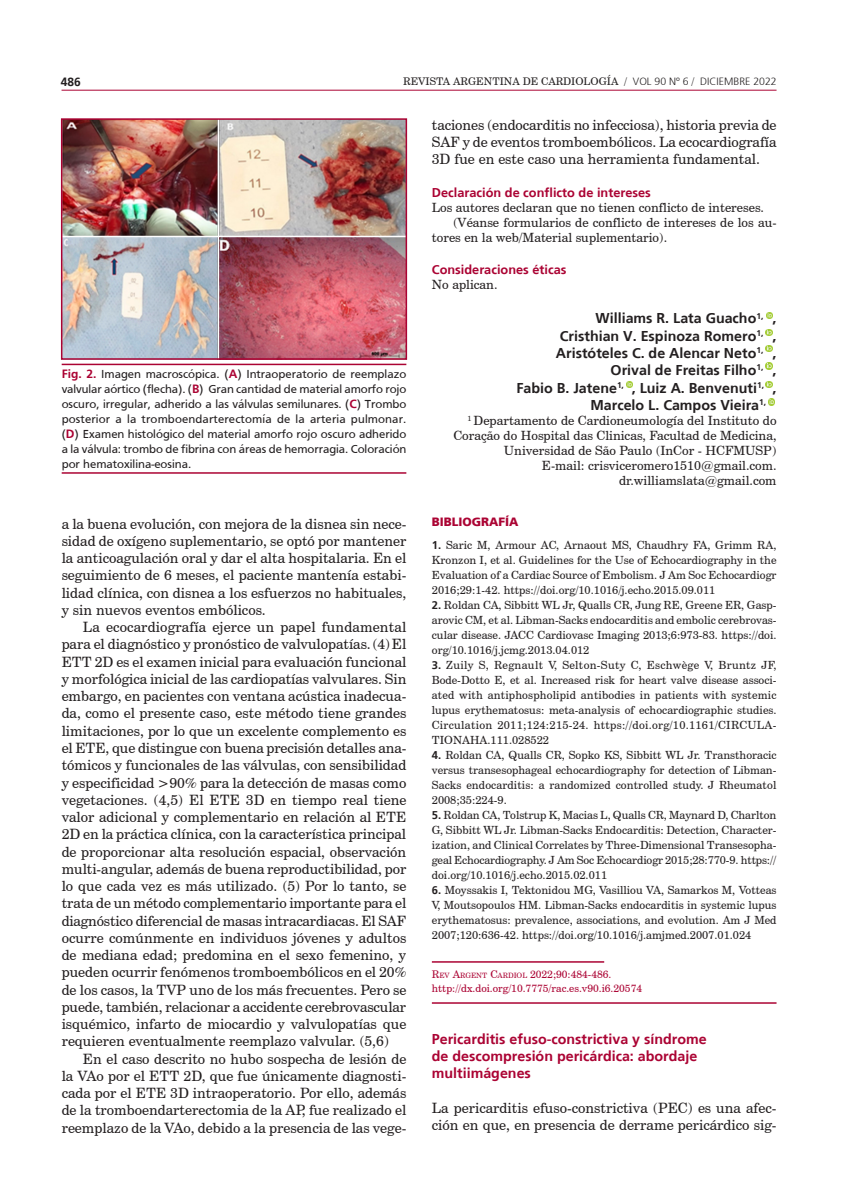
<style>
.page{position:relative;width:851px;height:1191px;background:#fff}
.page>*{position:absolute;margin:0;border:0;box-sizing:border-box;transform-origin:0 0}
.texto{font:14.25px/17.2px "Century Schoolbook BT";color:#231f20;text-align:justify}
.firma{font:700 14.25px "Frutiger";color:#231f20}
.texto1{font:14.25px/17.2px "Century Schoolbook BT";color:#231f20}
.subtit1n{font:700 14.25px/17.2px "Frutiger";color:#ab0333}
.texto-firma{font:12.75px "Century Schoolbook BT";color:#231f20}
.texto2{font:12.75px/15px "Century Schoolbook BT";color:#231f20}
.texto3{font:12.75px "Century Schoolbook BT";color:#231f20}
.subtit2n{font:700 12.75px "Frutiger";color:#ab0333}
.epigrafe{font:12px/15px "Frutiger";letter-spacing:-.005em;color:#231f20;text-align:justify}
.subtit{font:900 12px "Frutiger";color:#ab0333}
.t1{font:700 12px "Frutiger";color:#231f20}
.bibliog{font:11.25px/15px "Century Schoolbook BT";color:#231f20;text-align:justify}
.pie_-_color{font:10.5px "Century Schoolbook BT";color:#ab0333}
.t2{font:10.5px "Century Schoolbook BT";color:#231f20}
.s1{font-family:"Frutiger";font-weight:300}
.s2{font-weight:700;color:#ab0333}
.s3{font-family:"Frutiger";font-weight:700}
.s4{font-style:inherit}
.s5{font-size:7.35px}
</style>
<div class="page">
<hr style="left:62px;top:90px;width:714px;height:1px;background:#ab0333">
<img style="left:64px;top:121px;width:340px;height:236px">
<hr style="left:62px;top:236px;width:344px;height:1px;background:#fff">
<hr style="left:217px;top:119px;width:2px;height:240px;background:#fff">
<div style="left:61px;top:118px;width:346px;height:242px;border:2px solid #ab0333"></div>
<hr style="left:62px;top:364px;width:344px;height:1px;background:#ab0333">
<hr style="left:62px;top:472px;width:344px;height:2px;background:#ab0333">
<hr style="left:432px;top:1002px;width:344px;height:1px;background:#ab0333">
<hr style="left:432px;top:961px;width:172px;height:1px;background:#ab0333">
<svg style="left:766px;top:312px;width:6px;height:7px"></svg>
<svg style="left:765px;top:329px;width:7px;height:7px"></svg>
<svg style="left:765px;top:345px;width:7px;height:7px"></svg>
<svg style="left:765px;top:363px;width:7px;height:6px"></svg>
<svg style="left:765px;top:381px;width:7px;height:7px"></svg>
<svg style="left:626px;top:381px;width:6px;height:7px"></svg>
<svg style="left:768px;top:398px;width:6px;height:7px"></svg>
<p class="t1" style="left:61px;top:75px;width:22px">486</p>
<p class="t2" style="left:403px;top:75px;width:375px">REVISTA ARGENTINA DE CARDIOLOGÍA / <span class="s1">VOL 90 Nº 6</span> / <span class="s1">DICIEMBRE 2022</span></p>
<p class="epigrafe" style="left:62px;top:366px;width:346px"><span class="s2">Fig. 2.</span> Imagen macroscópica. (<span class="s2">A</span>) Intraoperatorio de reemplazo valvular aórtico (flecha). (<span class="s2">B</span>) Gran cantidad de material amorfo rojo oscuro, irregular, adherido a las válvulas semilunares. (<span class="s2">C</span>) Trombo posterior a la tromboendarterectomía de la arteria pulmonar. (<span class="s2">D</span>) Examen histológico del material amorfo rojo oscuro adherido a la válvula: trombo de fibrina con áreas de hemorragia. Coloración por hematoxilina-eosina.</p>
<p class="texto" style="left:62px;top:515px;width:346px">a la buena evolución, con mejora de la disnea sin nece&shy;sidad de oxígeno suplementario, se optó por mantener la anticoagulación oral y dar el alta hospitalaria. En el seguimiento de 6 meses, el paciente mantenía estabi&shy;lidad clínica, con disnea a los esfuerzos no habituales, y sin nuevos eventos embólicos.</p>
<p class="texto" style="left:62px;top:618px;width:346px;text-indent:21px">La ecocardiografía ejerce un papel fundamental para el diagnóstico y pronóstico de valvulopatías.(4)El ETT 2D es el examen inicial para evaluación funcional y morfológica inicial de las cardiopatías valvulares. Sin embargo, en pacientes con ventana acústica inadecua&shy;da, como el presente caso, este método tiene grandes limitaciones, por lo que un excelente complemento es el ETE, que distingue con buena precisión detalles ana&shy;tómicos y funcionales de las válvulas, con sensibilidad y especificidad &gt;90% para la detección de masas como vegetaciones. (4,5) El ETE 3D en tiempo real tiene valor adicional y complementario en relación al ETE 2D en la práctica clínica, con la característica principal de proporcionar alta resolución espacial, observación multi-angular, además de buena reproductibilidad, por lo que cada vez es más utilizado. (5) Por lo tanto, se trata de un método complementario importante para el diagnóstico diferencial de masas intracardiacas. El SAF ocurre comúnmente en individuos jóvenes y adultos de mediana edad; predomina en el sexo femenino, y pueden ocurrir fenómenos tromboembólicos en el 20% de los casos, la TVP uno de los más frecuentes. Pero se puede, también, relacionar a accidente cerebrovascular isquémico, infarto de miocardio y valvulopatías que requieren eventualmente reemplazo valvular. (5,6)</p>
<p class="texto" style="left:62px;top:1049px;width:346px;text-indent:21px">En el caso descrito no hubo sospecha de lesión de la VAo por el ETT 2D, que fue únicamente diagnosti&shy;cada por el ETE 3D intraoperatorio. Por ello, además de la tromboendarterectomia de la AP, fue realizado el reemplazo de la VAo, debido a la presencia de las vege-</p>
<p class="texto" style="left:432px;top:116px;width:346px">taciones (endocarditis no infecciosa), historia previa de SAF y de eventos tromboembólicos. La ecocardiografía 3D fue en este caso una herramienta fundamental.</p>
<p class="subtit2n" style="left:432px;top:185px;width:220px">Declaración de conflicto de intereses</p>
<p class="texto3" style="left:432px;top:199px;width:334px">Los autores declaran que no tienen conflicto de intereses.</p>
<p class="texto2" style="left:432px;top:214px;width:346px;text-indent:21px">(Véanse formularios de conflicto de intereses de los au&shy;tores en la web/Material suplementario).</p>
<p class="subtit2n" style="left:432px;top:262px;width:136px">Consideraciones éticas</p>
<p class="texto3" style="left:432px;top:276px;width:67px">No aplican.</p>
<p class="firma" style="left:595px;top:310px;width:182px">Williams R. Lata Guacho<sup>1,</sup> ,</p>
<p class="firma" style="left:560px;top:327px;width:218px">Cristhian V. Espinoza Romero<sup>1,</sup> ,</p>
<p class="firma" style="left:556px;top:345px;width:222px">Aristóteles C. de Alencar Neto<sup>1,</sup> ,</p>
<p class="firma" style="left:610px;top:362px;width:167px">Orival de Freitas Filho<sup>1,</sup> ,</p>
<p class="firma" style="left:516px;top:379px;width:262px">Fabio B. Jatene<sup>1,</sup> , Luiz A. Benvenuti<sup>1,</sup> ,</p>
<p class="firma" style="left:590px;top:396px;width:177px">Marcelo L. Campos Vieira<sup>1,</sup></p>
<p class="texto-firma" style="left:467px;top:412px;width:310px"><sup>1</sup> Departamento de Cardioneumología del Instituto do</p>
<p class="texto-firma" style="left:453px;top:427px;width:324px">Coração do Hospital das Clinicas, Facultad de Medicina,</p>
<p class="texto-firma" style="left:504px;top:442px;width:274px">Universidad de São Paulo (InCor - HCFMUSP)</p>
<p class="texto-firma" style="left:541px;top:457px;width:236px">E-mail: crisviceromero1510@gmail.com.</p>
<p class="texto-firma" style="left:619px;top:472px;width:159px">dr.williamslata@gmail.com</p>
<p class="subtit" style="left:432px;top:514px;width:88px">BIBLIOGRAFÍA</p>
<p class="bibliog" style="left:432px;top:537px;width:346px"><span class="s3">1.</span> Saric M, Armour AC, Arnaout MS, Chaudhry FA, Grimm RA, Kronzon I, et al. Guidelines for the Use of Echocardiography in the Evaluation of a Cardiac Source of Embolism. J Am Soc Echocardiogr 2016;29:1-42. https://doi.org/10.1016/j.echo.2015.09.011</p>
<p class="bibliog" style="left:432px;top:597px;width:346px"><span class="s3">2.</span> Roldan CA, Sibbitt WL Jr, Qualls CR, Jung RE, Greene ER, Gasp&shy;arovic CM, et al. Libman-Sacks endocarditis and embolic cerebrovas&shy;cular disease. JACC Cardiovasc Imaging 2013;6:973-83. https://doi. org/10.1016/j.jcmg.2013.04.012</p>
<p class="bibliog" style="left:432px;top:657px;width:346px"><span class="s3">3.</span> Zuily S, Regnault V, Selton-Suty C, Eschwège V, Bruntz JF, Bode-Dotto E, et al. Increased risk for heart valve disease associ&shy;ated with antiphospholipid antibodies in patients with systemic lupus erythematosus: meta-analysis of echocardiographic studies.<br>Circulation 2011;124:215-24. https://doi.org/10.1161/CIRCULA-TIONAHA.111.028522</p>
<p class="bibliog" style="left:432px;top:747px;width:346px"><span class="s3">4.</span> Roldan CA, Qualls CR, Sopko KS, Sibbitt WL Jr. Transthoracic versus transesophageal echocardiography for detection of Libman-Sacks endocarditis: a randomized controlled study. J Rheumatol 2008;35:224-9.</p>
<p class="bibliog" style="left:432px;top:807px;width:346px"><span class="s3">5.</span> Roldan CA, Tolstrup K, Macias L, Qualls CR, Maynard D, Charlton G, Sibbitt WL Jr. Libman-Sacks Endocarditis: Detection, Character&shy;ization, and Clinical Correlates by Three-Dimensional Transesopha&shy;geal Echocardiography. J Am Soc Echocardiogr 2015;28:770-9. https:// doi.org/10.1016/j.echo.2015.02.011</p>
<p class="bibliog" style="left:432px;top:882px;width:346px"><span class="s3">6.</span> Moyssakis I, Tektonidou MG, Vasilliou VA, Samarkos M, Votteas V, Moutsopoulos HM. Libman-Sacks endocarditis in systemic lupus erythematosus: prevalence, associations, and evolution. Am J Med 2007;120:636-42. https://doi.org/10.1016/j.amjmed.2007.01.024</p>
<p class="pie_-_color" style="left:432px;top:968px;width:181px"><span class="s4">R</span><span class="s5">EV</span> <span class="s4">A</span><span class="s5">RGENT</span> <span class="s4">C</span><span class="s5">ARDIOL</span> 2022;90:484-486.</p>
<p class="pie_-_color" style="left:432px;top:981px;width:212px">http://dx.doi.org/10.7775/rac.es.v90.i6.20574</p>
<p class="subtit1n" style="left:432px;top:1030px;width:276px">Pericarditis efuso-constrictiva y síndrome de descompresión pericárdica: abordaje multiimágenes</p>
<p class="texto1" style="left:432px;top:1098px;width:346px">La pericarditis efuso-constrictiva (PEC) es una afec&shy;ción en que, en presencia de derrame pericárdico sig-</p>
</div>
